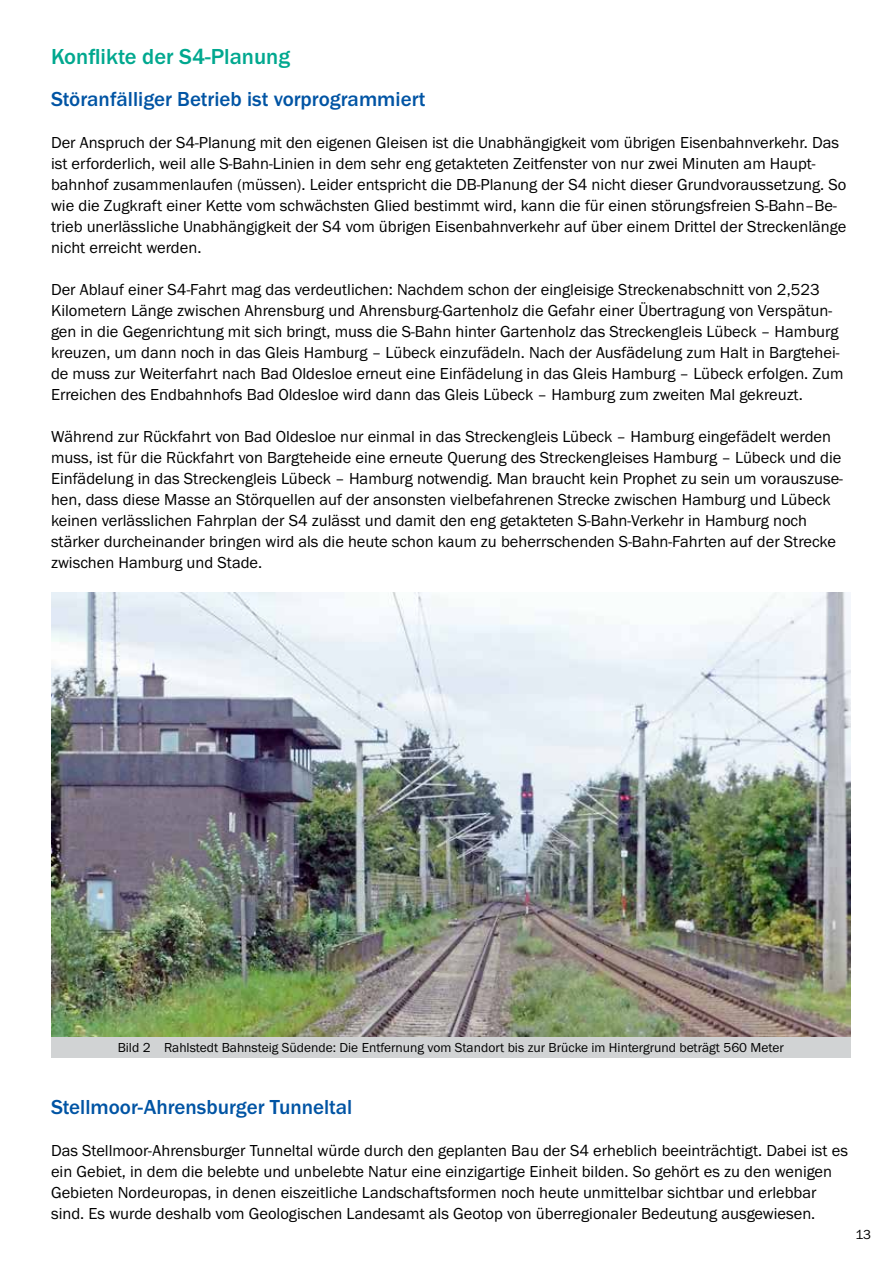
<style>
.page{position:relative;width:893px;height:1263px;background:#fff}
.page>*{position:absolute;margin:0;border:0;box-sizing:border-box;transform-origin:0 0}
.t1{font:500 22.5px "Franklin Gothic Itc T";color:#00a88f}
.t2{font:500 21px "Franklin Gothic Itc T";color:#0054a4}
.t3{font:16.5px/21px "Franklin Gothic Itc T";color:#000}
.t4{font:13.5px "Franklin Gothic Itc T";color:#000}
</style>
<div class="page">
<div style="left:51px;top:1036px;width:799px;height:22px;background:#d1d3d4"></div>
<img style="left:51px;top:592px;width:799px;height:444px">
<h1 class="t1" style="left:51px;top:43px;width:241px">Konflikte der S4-Planung</h1>
<p class="t2" style="left:51px;top:86px;width:376px">Störanfälliger Betrieb ist vorprogrammiert</p>
<p class="t3" style="left:51px;top:131px;width:797px">Der Anspruch der S4-Planung mit den eigenen Gleisen ist die Unabhängigkeit vom übrigen Eisenbahnverkehr. Das ist erforderlich, weil alle S-Bahn-Linien in dem sehr eng getakteten Zeitfenster von nur zwei Minuten am Haupt&shy;bahnhof zusammenlaufen (müssen). Leider entspricht die DB-Planung der S4 nicht dieser Grundvoraussetzung. So wie die Zugkraft einer Kette vom schwächsten Glied bestimmt wird, kann die für einen störungsfreien S-Bahn–Be&shy;trieb unerlässliche Unabhängigkeit der S4 vom übrigen Eisenbahnverkehr auf über einem Drittel der Streckenlänge nicht erreicht werden.</p>
<p class="t3" style="left:51px;top:278px;width:794px">Der Ablauf einer S4-Fahrt mag das verdeutlichen: Nachdem schon der eingleisige Streckenabschnitt von 2,523<br>Kilometern Länge zwischen Ahrensburg und Ahrensburg-Gartenholz die Gefahr einer Übertragung von Verspätun&shy;gen in die Gegenrichtung mit sich bringt, muss die S-Bahn hinter Gartenholz das Streckengleis Lübeck – Hamburg kreuzen, um dann noch in das Gleis Hamburg – Lübeck einzufädeln. Nach der Ausfädelung zum Halt in Bargtehei&shy;de muss zur Weiterfahrt nach Bad Oldesloe erneut eine Einfädelung in das Gleis Hamburg – Lübeck erfolgen. Zum Erreichen des Endbahnhofs Bad Oldesloe wird dann das Gleis Lübeck – Hamburg zum zweiten Mal gekreuzt.</p>
<p class="t3" style="left:51px;top:425px;width:793px">Während zur Rückfahrt von Bad Oldesloe nur einmal in das Streckengleis Lübeck – Hamburg eingefädelt werden muss, ist für die Rückfahrt von Bargteheide eine erneute Querung des Streckengleises Hamburg – Lübeck und die Einfädelung in das Streckengleis Lübeck – Hamburg notwendig. Man braucht kein Prophet zu sein um vorauszuse&shy;hen, dass diese Masse an Störquellen auf der ansonsten vielbefahrenen Strecke zwischen Hamburg und Lübeck keinen verlässlichen Fahrplan der S4 zulässt und damit den eng getakteten S-Bahn-Verkehr in Hamburg noch stärker durcheinander bringen wird als die heute schon kaum zu beherrschenden S-Bahn-Fahrten auf der Strecke zwischen Hamburg und Stade.</p>
<p class="t4" style="left:118px;top:1039px;width:668px">Bild 2 Rahlstedt Bahnsteig Südende: Die Entfernung vom Standort bis zur Brücke im Hintergrund beträgt 560 Meter</p>
<p class="t2" style="left:51px;top:1094px;width:303px">Stellmoor-Ahrensburger Tunneltal</p>
<p class="t3" style="left:51px;top:1139px;width:798px">Das Stellmoor-Ahrensburger Tunneltal würde durch den geplanten Bau der S4 erheblich beeinträchtigt. Dabei ist es ein Gebiet, in dem die belebte und unbelebte Natur eine einzigartige Einheit bilden. So gehört es zu den wenigen Gebieten Nordeuropas, in denen eiszeitliche Landschaftsformen noch heute unmittelbar sichtbar und erlebbar sind. Es wurde deshalb vom Geologischen Landesamt als Geotop von überregionaler Bedeutung ausgewiesen.</p>
<p class="t4" style="left:855px;top:1226px;width:17px">13</p>
</div>
